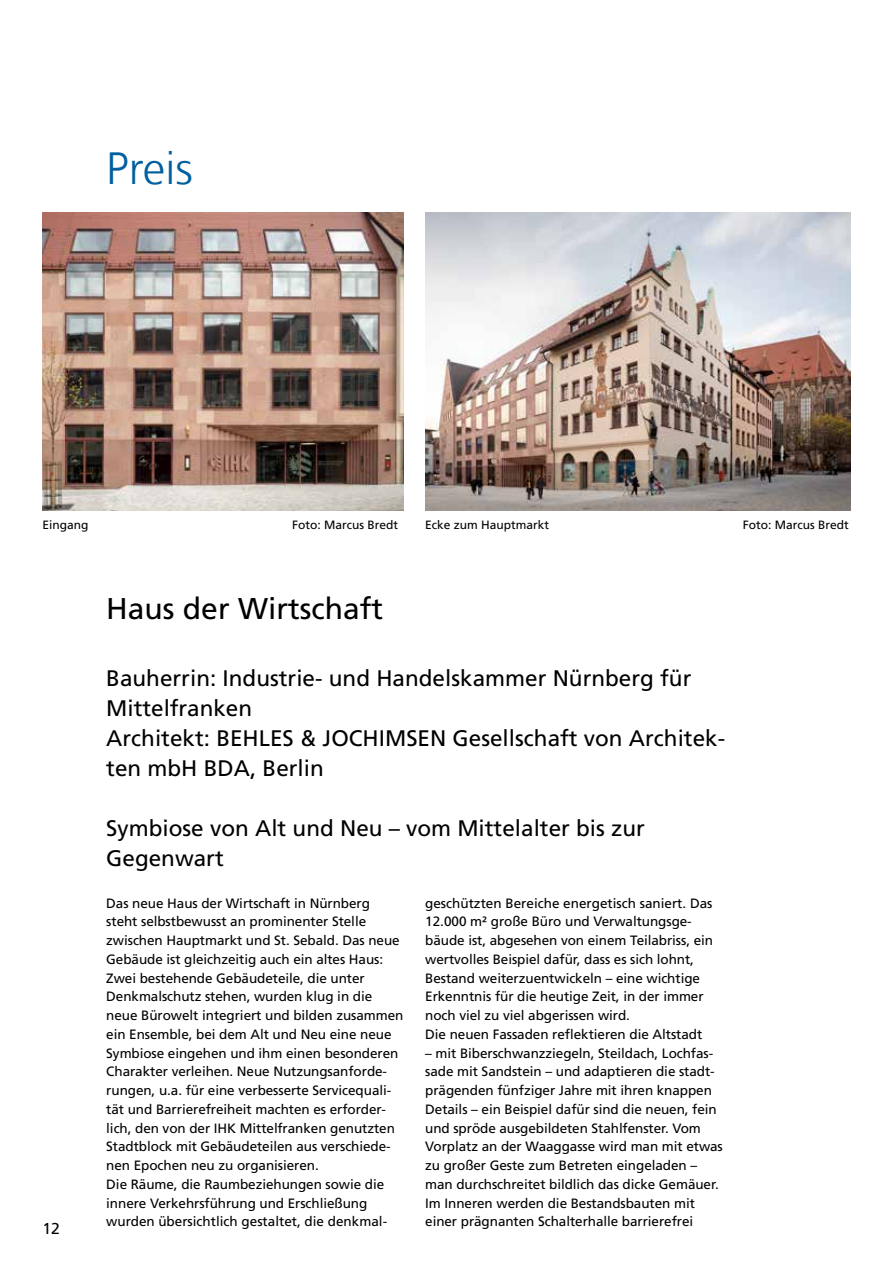
<style>
.page{position:relative;width:893px;height:1263px;background:#fff}
.page>*{position:absolute;margin:0;border:0;box-sizing:border-box;transform-origin:0 0}
.t1{font:300 45px "Frutiger LT Com";color:#005f9f}
.t2{font:30px "Frutiger LT Com";color:#000}
.t3{font:22.5px/30px "Frutiger LT Com";color:#000}
.t4{font:15.75px "Frutiger LT Com";color:#000}
.t5{font:13.5px/18.8px "Frutiger LT Com";letter-spacing:-.005em;color:#000}
.t6{font:12px "Frutiger LT Com";color:#000}
</style>
<div class="page">
<img style="left:43px;top:213px;width:361px;height:297px">
<img style="left:425px;top:213px;width:425px;height:297px">
<h1 class="t1" style="left:106px;top:142px;width:88px">Preis</h1>
<p class="t6" style="left:43px;top:518px;width:48px">Eingang</p>
<p class="t6" style="left:292px;top:518px;width:108px">Foto: Marcus Bredt</p>
<p class="t6" style="left:425px;top:518px;width:126px">Ecke zum Hauptmarkt</p>
<p class="t6" style="left:743px;top:518px;width:108px">Foto: Marcus Bredt</p>
<h2 class="t2" style="left:106px;top:591px;width:278px">Haus der Wirtschaft</h2>
<h3 class="t3" style="left:106px;top:664px;width:620px">Bauherrin: Industrie- und Handelskammer Nürnberg für Mittelfranken<br>Architekt: BEHLES &amp; JOCHIMSEN Gesellschaft von Architek&shy;ten mbH BDA, Berlin</h3>
<p class="t4" style="left:43px;top:1219px;width:19px">12</p>
<h3 class="t3" style="left:106px;top:814px;width:540px">Symbiose von Alt und Neu – vom Mittelalter bis zur<br>Gegenwart</h3>
<p class="t5" style="left:106px;top:894px;width:299px">Das neue Haus der Wirtschaft in Nürnberg steht selbstbewusst an prominenter Stelle zwischen Hauptmarkt und St. Sebald. Das neue Gebäude ist gleichzeitig auch ein altes Haus:<br>Zwei bestehende Gebäudeteile, die unter Denkmalschutz stehen, wurden klug in die neue Bürowelt integriert und bilden zusammen ein Ensemble, bei dem Alt und Neu eine neue Symbiose eingehen und ihm einen besonderen Charakter verleihen. Neue Nutzungsanforde&shy;rungen, u.a. für eine verbesserte Servicequali&shy;tät und Barrierefreiheit machten es erforder&shy;lich, den von der IHK Mittelfranken genutzten Stadtblock mit Gebäudeteilen aus verschiede&shy;nen Epochen neu zu organisieren.<br>Die Räume, die Raumbeziehungen sowie die innere Verkehrsführung und Erschließung wurden übersichtlich gestaltet, die denkmal-</p>
<p class="t5" style="left:425px;top:894px;width:289px">geschützten Bereiche energetisch saniert. Das 12.000 m² große Büro und Verwaltungsge&shy;bäude ist, abgesehen von einem Teilabriss, ein wertvolles Beispiel dafür, dass es sich lohnt, Bestand weiterzuentwickeln – eine wichtige Erkenntnis für die heutige Zeit, in der immer noch viel zu viel abgerissen wird.<br>Die neuen Fassaden reflektieren die Altstadt</p>
<p class="t5" style="left:425px;top:1044px;width:299px">– mit Biberschwanzziegeln, Steildach, Lochfas&shy;sade mit Sandstein – und adaptieren die stadt&shy;prägenden fünfziger Jahre mit ihren knappen Details – ein Beispiel dafür sind die neuen, fein und spröde ausgebildeten Stahlfenster. Vom Vorplatz an der Waaggasse wird man mit etwas zu großer Geste zum Betreten eingeladen – man durchschreitet bildlich das dicke Gemäuer.<br>Im Inneren werden die Bestandsbauten mit einer prägnanten Schalterhalle barrierefrei</p>
</div>
